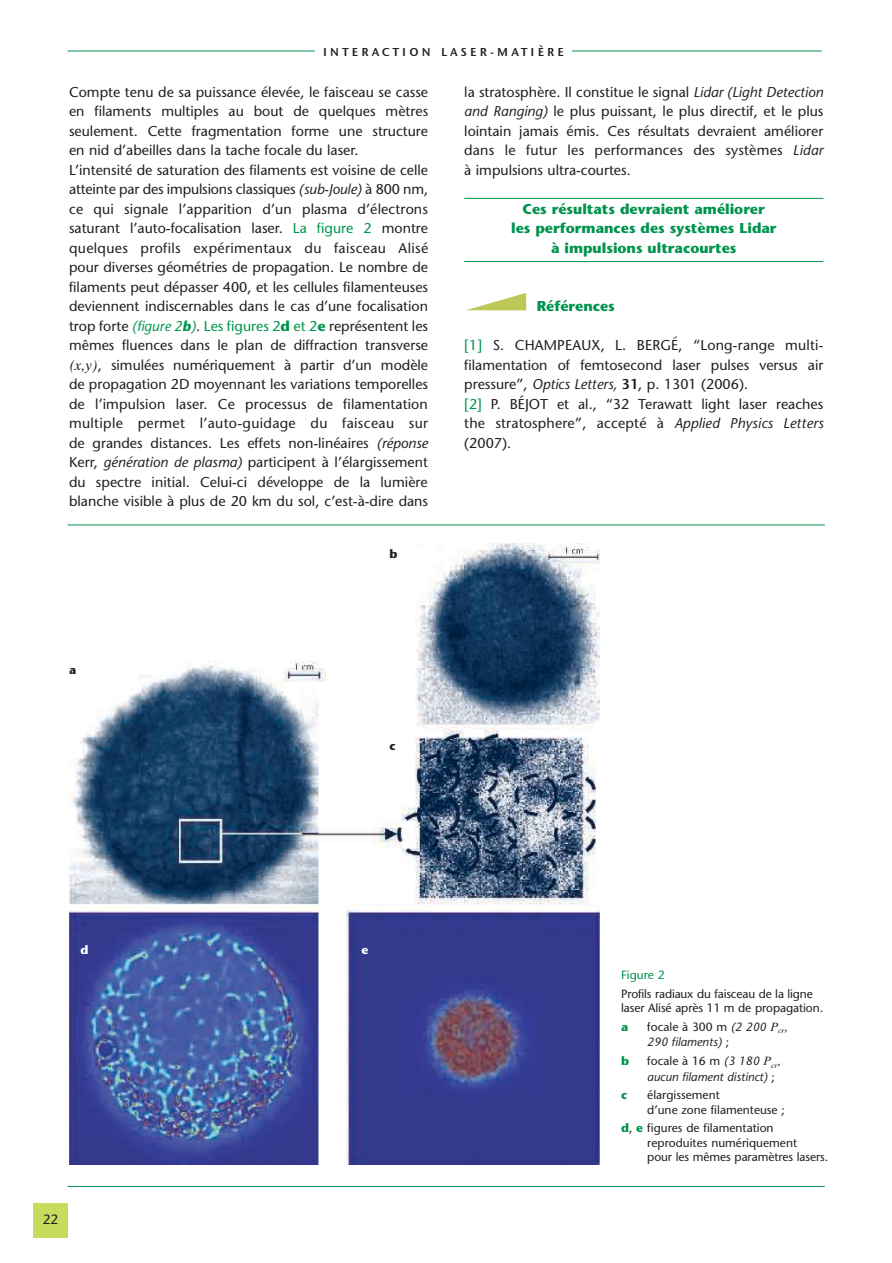
<style>
.page{position:relative;width:892px;height:1263px;background:#fff}
.page>*{position:absolute;margin:0;border:0;box-sizing:border-box;transform-origin:0 0}
.t1{font:14.25px/19.5px "Stone Sans";color:#231f20}
.t2{font:700 14.25px/19.5px "Stone Sans";color:#00944d;text-align:center}
.t3{font:13.5px "Stone Sans";color:#231f20}
.t4{font:12px/14.4px "Stone Sans";letter-spacing:-.005em;color:#231f20}
.t5{font:italic 12px/15.6px "Stone Sans";color:#231f20}
.t6{font:12px "Stone Sans Demi FO";letter-spacing:.27em;color:#231f20}
.t7{font:12px "Stone Sans";color:#00944d}
.t8{font:700 12px "Stone Sans";color:#00944d}
.t9{font:700 12px "Stone Sans";color:#231f20}
.t10{font:700 12px "Stone Sans";color:#fff}
.s1{font-style:italic}
.s2{color:#00944d}
.s3{font-style:italic;color:#00944d}
.s4{font-weight:700;font-style:italic;color:#00944d}
.s5{font-weight:700;color:#00944d}
.s6{font-family:"Times Ten";font-style:italic}
.s7{font-weight:600}
.s8{font-style:normal}
.s9{font-family:"Times Ten"}
</style>
<div class="page">
<hr style="left:464px;top:198px;width:359px;height:1px;background:#00944d">
<hr style="left:464px;top:261px;width:359px;height:1px;background:#00944d">
<svg style="left:467px;top:293px;width:59px;height:17px"></svg>
<div style="left:33px;top:1203px;width:34px;height:34px;background:#c8db5c"></div>
<img style="left:69px;top:544px;width:530px;height:620px">
<hr style="left:67px;top:524px;width:757px;height:1px;background:#00944d">
<hr style="left:67px;top:1186px;width:757px;height:1px;background:#00944d">
<hr style="left:67px;top:51px;width:288px;height:1px;background:#00944d">
<hr style="left:537px;top:51px;width:284px;height:1px;background:#00944d">
<div style="left:315px;top:45px;width:256px;height:16px;background:#fff"></div>
<p class="t6" style="left:323px;top:47px;width:242px">INTERACTION LASER-MATIÈRE</p>
<p class="t1" style="left:69px;top:84px;width:360px">Compte tenu de sa puissance élevée, le faisceau se casse en filaments multiples au bout de quelques mètres seulement. Cette fragmentation forme une structure en nid d’abeilles dans la tache focale du laser.<br>L’intensité de saturation des filaments est voisine de celle atteinte par des impulsions classiques <span class="s1">(sub-Joule)</span> à 800 nm, ce qui signale l’apparition d’un plasma d’électrons saturant l’auto-focalisation laser. <span class="s2">La figure 2</span> montre quelques profils expérimentaux du faisceau Alisé pour diverses géométries de propagation. Le nombre de filaments peut dépasser 400, et les cellules filamenteuses deviennent indiscernables dans le cas d’une focalisation trop forte <span class="s3">(figure 2</span><span class="s4">b</span><span class="s3">)</span>. <span class="s2">Les figures 2</span><span class="s5">d</span> <span class="s2">et 2</span><span class="s5">e</span> représentent les mêmes fluences dans le plan de diffraction transverse <span class="s6">(x,y)</span>, simulées numériquement à partir d’un modèle de propagation 2D moyennant les variations temporelles de l’impulsion laser. Ce processus de filamentation multiple permet l’auto-guidage du faisceau sur de grandes distances. Les effets non-linéaires <span class="s1">(réponse </span>Kerr, <span class="s1">génération de plasma)</span> participent à l’élargissement du spectre initial. Celui-ci développe de la lumière blanche visible à plus de 20 km du sol, c’est-à-dire dans</p>
<p class="t1" style="left:464px;top:83px;width:360px;text-align:justify">la stratosphère. Il constitue le signal <span class="s1">Lidar (Light Detection and Ranging)</span> le plus puissant, le plus directif, et le plus lointain jamais émis. Ces résultats devraient améliorer dans le futur les performances des systèmes <span class="s1">Lidar </span>à impulsions ultra-courtes.</p>
<p class="t2" style="left:511px;top:201px;width:267px">Ces résultats devraient améliorer<br>les performances des systèmes Lidar à impulsions ultracourtes</p>
<p class="t2" style="left:536px;top:298px;width:80px">Références</p>
<p class="t1" style="left:464px;top:337px;width:361px"><span class="s2">[1]</span> S. CHAMPEAUX, L. BERGÉ, “Long-range multi&shy;filamentation of femtosecond laser pulses versus air pressure”, <span class="s1">Optics Letters,</span> <span class="s7">31</span>, p. 1301 (2006).<br><span class="s2">[2]</span> P. BÉJOT et al., “32 Terawatt light laser reaches the stratosphere”, accepté à <span class="s1">Applied Physics Letters </span>(2007).</p>
<p class="t9" style="left:69px;top:665px;width:9px">a</p>
<p class="t9" style="left:389px;top:549px;width:10px">b</p>
<p class="t9" style="left:389px;top:741px;width:8px">c</p>
<p class="t10" style="left:80px;top:945px;width:9px">d</p>
<p class="t10" style="left:361px;top:945px;width:8px">e</p>
<p class="t3" style="left:43px;top:1213px;width:17px">22</p>
<p class="t7" style="left:621px;top:970px;width:45px">Figure 2</p>
<p class="t4" style="left:621px;top:987px;width:204px">Profils radiaux du faisceau de la ligne laser Alisé après 11 m de propagation.</p>
<p class="t8" style="left:621px;top:1022px;width:9px">a</p>
<p class="t5" style="left:647px;top:1020px;width:142px"><span class="s8">focale à 300 m</span> (2 200 <span class="s9">P</span><sub>cr</sub><span class="s9">,<br></span>290 filaments) <span class="s8">;</span></p>
<p class="t8" style="left:621px;top:1056px;width:10px">b</p>
<p class="t5" style="left:647px;top:1054px;width:135px"><span class="s8">focale à 16 m</span> (3 180 <span class="s9">P</span><sub>cr</sub><span class="s9">, </span>aucun filament distinct) <span class="s8">;</span></p>
<p class="t8" style="left:621px;top:1090px;width:8px">c</p>
<p class="t4" style="left:647px;top:1089px;width:139px">élargissement<br>d’une zone filamenteuse ;</p>
<p class="t4" style="left:647px;top:1122px;width:182px;text-indent:-26px"><span class="s5">d</span>, <span class="s5">e</span> figures de filamentation reproduites numériquement<br>pour les mêmes paramètres lasers.</p>
</div>
